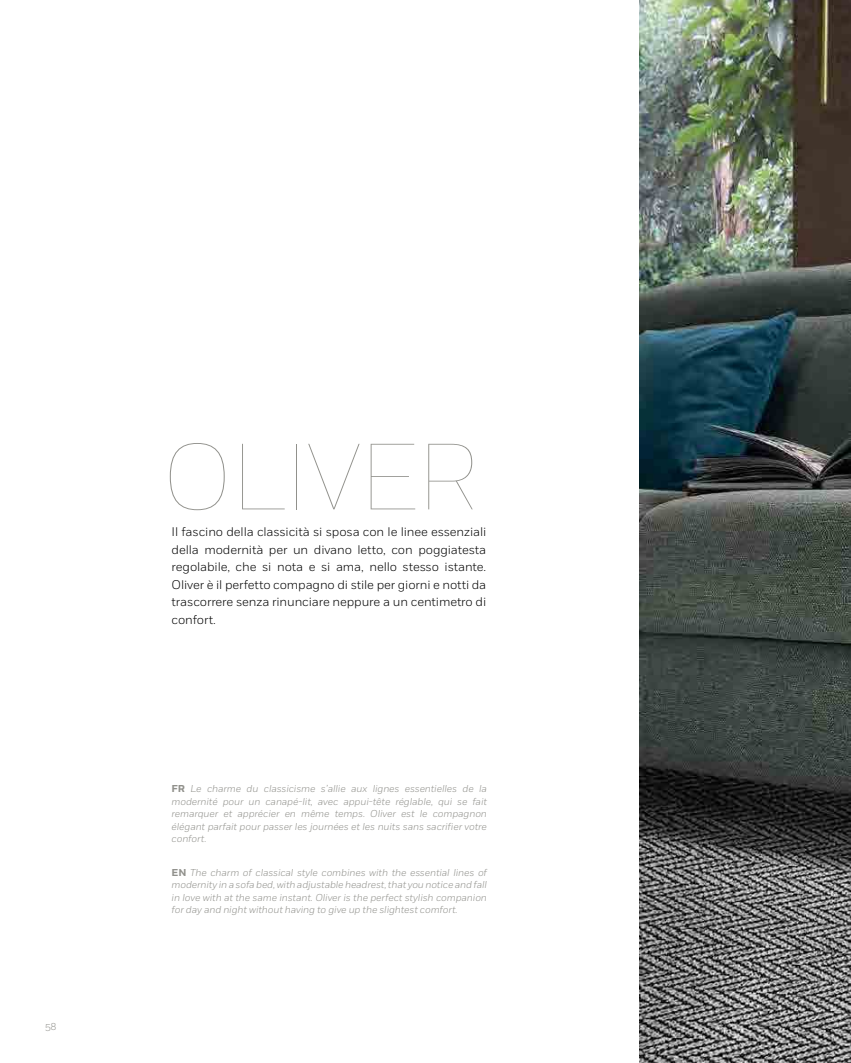
<style>
.page{position:relative;width:851px;height:1063px;background:#fff}
.page>*{position:absolute;margin:0;border:0;box-sizing:border-box;transform-origin:0 0}
.t1{font:100 93.62px "Fort";letter-spacing:-.02em;color:#91918c}
.t2{font:300 12.5px/17.5px "Fort";letter-spacing:-.01em;color:#000;text-align:justify}
.t3{font:italic 300 10px/12.5px "Fort";letter-spacing:-.01em;color:#91918c;text-align:justify}
.t4{font:300 10px "Fort";color:#91918c}
.s1{font-weight:700;font-style:normal}
</style>
<div class="page">
<img style="left:639px;top:0;width:211px;height:1063px">
<p class="t4" style="left:45px;top:1021px;width:13px">58</p>
<h1 class="t1" style="left:162px;top:422px;width:316px">OLIVER</h1>
<p class="t2" style="left:171px;top:523px;width:316px">Il fascino della classicità si sposa con le linee essenziali della modernità per un divano letto, con poggiatesta regolabile, che si nota e si ama, nello stesso istante.<br>Oliver è il perfetto compagno di stile per giorni e notti da trascorrere senza rinunciare neppure a un centimetro di confort.</p>
<p class="t3" style="left:171px;top:783px;width:317px"><span class="s1">FR</span> Le charme du classicisme s’allie aux lignes essentielles de la modernité pour un canapé-lit, avec appui-tête réglable, qui se fait remarquer et apprécier en même temps. Oliver est le compagnon élégant parfait pour passer les journées et les nuits sans sacrifier votre confort.</p>
<p class="t3" style="left:171px;top:866px;width:317px"><span class="s1">EN</span> The charm of classical style combines with the essential lines of modernity in a sofa bed, with adjustable headrest, that you notice and fall in love with at the same instant. Oliver is the perfect stylish companion for day and night without having to give up the slightest comfort.</p>
</div>
